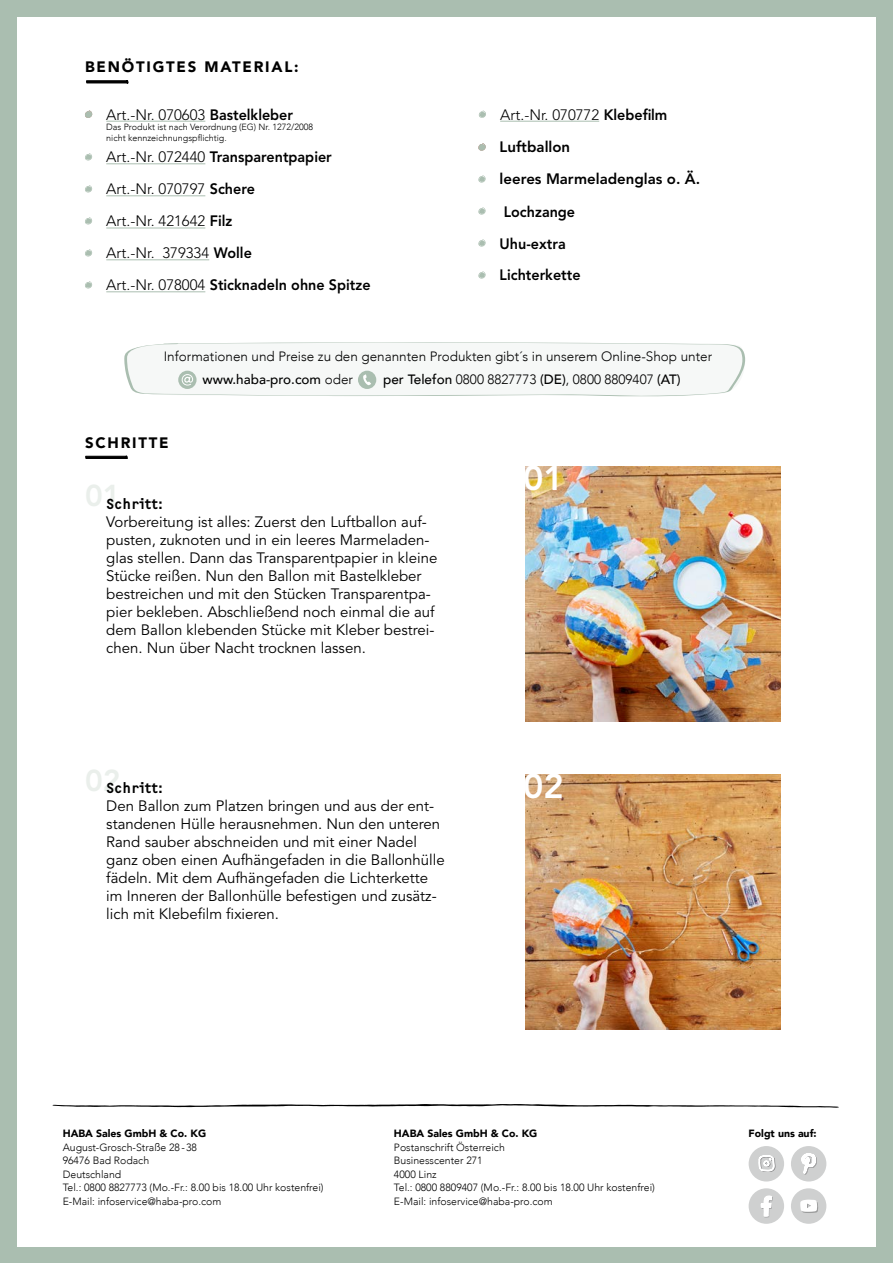
<style>
.page{position:relative;width:893px;height:1263px;background:#aabeb0}
.page>*{position:absolute;margin:0;border:0;box-sizing:border-box;transform-origin:0 0}
.t1{font:800 34.35px "Avenir LT";color:#fff}
.t2{font:15px/18px "Avenir LT";color:#000}
.t3{font:300 15px/32px "Avenir LT";color:#000}
.t4{font:800 15px/32px "Avenir LT";color:#000}
.t5{font:800 15px "Avenir LT";color:#000;scale:.96 1}
.t6{font:900 15px "Avenir LT";letter-spacing:.12em;color:#000}
.t7{font:700 15px "OCR Bczyk";color:#000}
.t8{font:300 13.5px/22.5px "Avenir";color:#000}
.t9{font:300 10.5px/13.5px "Avenir";color:#000}
.t10{font:900 10.5px "Avenir";color:#000}
.t11{font:300 9px/10.8px "Avenir";color:#000}
.s1{font-weight:800}
.s2{font-weight:300}
.s3{font-weight:500}
</style>
<div class="page">
<div style="left:17px;top:17px;width:859px;height:1229px;background:#fff"></div>
<img style="left:52px;top:1104px;width:787px;height:4px">
<div style="left:791px;top:1188px;width:35px;height:36px;background:#cfd0d0;border-radius:50%"></div>
<svg style="left:800px;top:1199px;width:18px;height:14px"></svg>
<div style="left:749px;top:1188px;width:35px;height:36px;background:#cfd0d0;border-radius:50%"></div>
<svg style="left:761px;top:1195px;width:12px;height:23px"></svg>
<div style="left:791px;top:1146px;width:35px;height:35px;background:#cfd0d0;border-radius:50%"></div>
<svg style="left:801px;top:1153px;width:16px;height:22px"></svg>
<div style="left:749px;top:1146px;width:35px;height:35px;background:#cfd0d0;border-radius:50%"></div>
<svg style="left:758px;top:1155px;width:18px;height:27px"></svg>
<hr style="left:106px;top:121px;width:99px;height:1px;background:#aabeb0">
<hr style="left:106px;top:195px;width:99px;height:1px;background:#aabeb0">
<hr style="left:106px;top:163px;width:99px;height:1px;background:#aabeb0">
<hr style="left:106px;top:228px;width:99px;height:1px;background:#aabeb0">
<hr style="left:106px;top:259px;width:103px;height:1px;background:#aabeb0">
<hr style="left:106px;top:291px;width:99px;height:1px;background:#aabeb0">
<hr style="left:500px;top:121px;width:99px;height:1px;background:#aabeb0">
<svg style="left:85px;top:455px;width:43px;height:4px"></svg>
<svg style="left:124px;top:342px;width:622px;height:55px"></svg>
<svg style="left:478px;top:143px;width:8px;height:8px"></svg>
<svg style="left:85px;top:110px;width:8px;height:8px"></svg>
<svg style="left:478px;top:175px;width:8px;height:8px"></svg>
<svg style="left:85px;top:153px;width:7px;height:8px"></svg>
<svg style="left:478px;top:207px;width:8px;height:8px"></svg>
<svg style="left:85px;top:185px;width:7px;height:8px"></svg>
<svg style="left:478px;top:239px;width:8px;height:8px"></svg>
<svg style="left:85px;top:217px;width:7px;height:8px"></svg>
<svg style="left:478px;top:271px;width:8px;height:8px"></svg>
<svg style="left:85px;top:249px;width:7px;height:8px"></svg>
<svg style="left:85px;top:281px;width:7px;height:8px"></svg>
<svg style="left:478px;top:110px;width:8px;height:8px"></svg>
<svg style="left:86px;top:80px;width:42px;height:4px"></svg>
<img style="left:525px;top:466px;width:255px;height:255px">
<img style="left:525px;top:775px;width:255px;height:255px">
<p class="t6" style="left:85px;top:58px;width:215px">BENÖTIGTES MATERIAL:</p>
<p class="t3" style="left:106px;top:99px;width:188px">Art.-Nr. 070603 <span class="s1">Bastelkleber</span></p>
<p class="t11" style="left:106px;top:122px;width:208px">Das Produkt ist nach Verordnung (EG) Nr. 1272/2008 nicht kennzeichnungspflichtig.</p>
<p class="t3" style="left:106px;top:173px;width:150px">Art.-Nr. 070797 <span class="s1">Schere</span></p>
<p class="t5" style="left:106px;top:148px;width:236px"><span class="s2">Art.-Nr. 072440</span> Transparentpapier</p>
<p class="t3" style="left:106px;top:205px;width:266px">Art.-Nr. 421642 <span class="s1">Filz<br></span>Art.-Nr. 379334 <span class="s1">Wolle<br></span>Art.-Nr. 078004 <span class="s1">Sticknadeln ohne Spitze</span></p>
<p class="t3" style="left:500px;top:99px;width:169px">Art.-Nr. 070772 <span class="s1">Klebefilm</span></p>
<p class="t4" style="left:500px;top:131px;width:202px">Luftballon<br>leeres Marmeladenglas o. Ä.<br>Lochzange<br>Uhu-extra<br>Lichterkette</p>
<p class="t8" style="left:202px;top:346px;width:511px;text-indent:-39px">Informationen und Preise zu den genannten Produkten gibt´s in unserem Online-Shop unter <span class="s3">www.haba-pro.com</span> oder</p>
<p class="t8" style="left:383px;top:368px;width:299px"><span class="s3">per Telefon</span> 0800 8827773 <span class="s3">(DE)</span>, 0800 8809407 <span class="s3">(AT)</span></p>
<p class="t6" style="left:85px;top:433px;width:85px">SCHRITTE</p>
<p class="t7" style="left:85px;top:496px;width:79px"><sup>01</sup>Schritt:</p>
<p class="t2" style="left:106px;top:513px;width:333px">Vorbereitung ist alles: Zuerst den Luftballon auf&shy;pusten, zuknoten und in ein leeres Marmeladen&shy;glas stellen. Dann das Transparentpapier in kleine Stücke reißen. Nun den Ballon mit Bastelkleber bestreichen und mit den Stücken Transparentpa&shy;pier bekleben. Abschließend noch einmal die auf dem Ballon klebenden Stücke mit Kleber bestrei&shy;chen. Nun über Nacht trocknen lassen.</p>
<p class="t7" style="left:85px;top:780px;width:79px"><sup>02</sup>Schritt:</p>
<p class="t2" style="left:106px;top:797px;width:340px">Den Ballon zum Platzen bringen und aus der ent&shy;standenen Hülle herausnehmen. Nun den unteren Rand sauber abschneiden und mit einer Nadel ganz oben einen Aufhängefaden in die Ballonhülle fädeln. Mit dem Aufhängefaden die Lichterkette im Inneren der Ballonhülle befestigen und zusätz&shy;lich mit Klebefilm fixieren.</p>
<h1 class="t1" style="left:523px;top:457px;width:42px">01</h1>
<h1 class="t1" style="left:523px;top:766px;width:42px">02</h1>
<p class="t10" style="left:63px;top:1125px;width:145px">HABA Sales GmbH &amp; Co. KG</p>
<p class="t9" style="left:63px;top:1140px;width:262px">August-Grosch-Straße 28-38<br>96476 Bad Rodach<br>Deutschland<br>Tel.: 0800 8827773 (Mo.-Fr.: 8.00 bis 18.00 Uhr kostenfrei)<br>E-Mail: infoservice@haba-pro.com</p>
<p class="t10" style="left:394px;top:1125px;width:145px">HABA Sales GmbH &amp; Co. KG</p>
<p class="t9" style="left:394px;top:1140px;width:262px">Postanschrift Österreich<br>Businesscenter 271<br>4000 Linz<br>Tel.: 0800 8809407 (Mo.-Fr.: 8.00 bis 18.00 Uhr kostenfrei)<br>E-Mail: infoservice@haba-pro.com</p>
<p class="t10" style="left:749px;top:1125px;width:70px">Folgt uns auf:</p>
</div>
